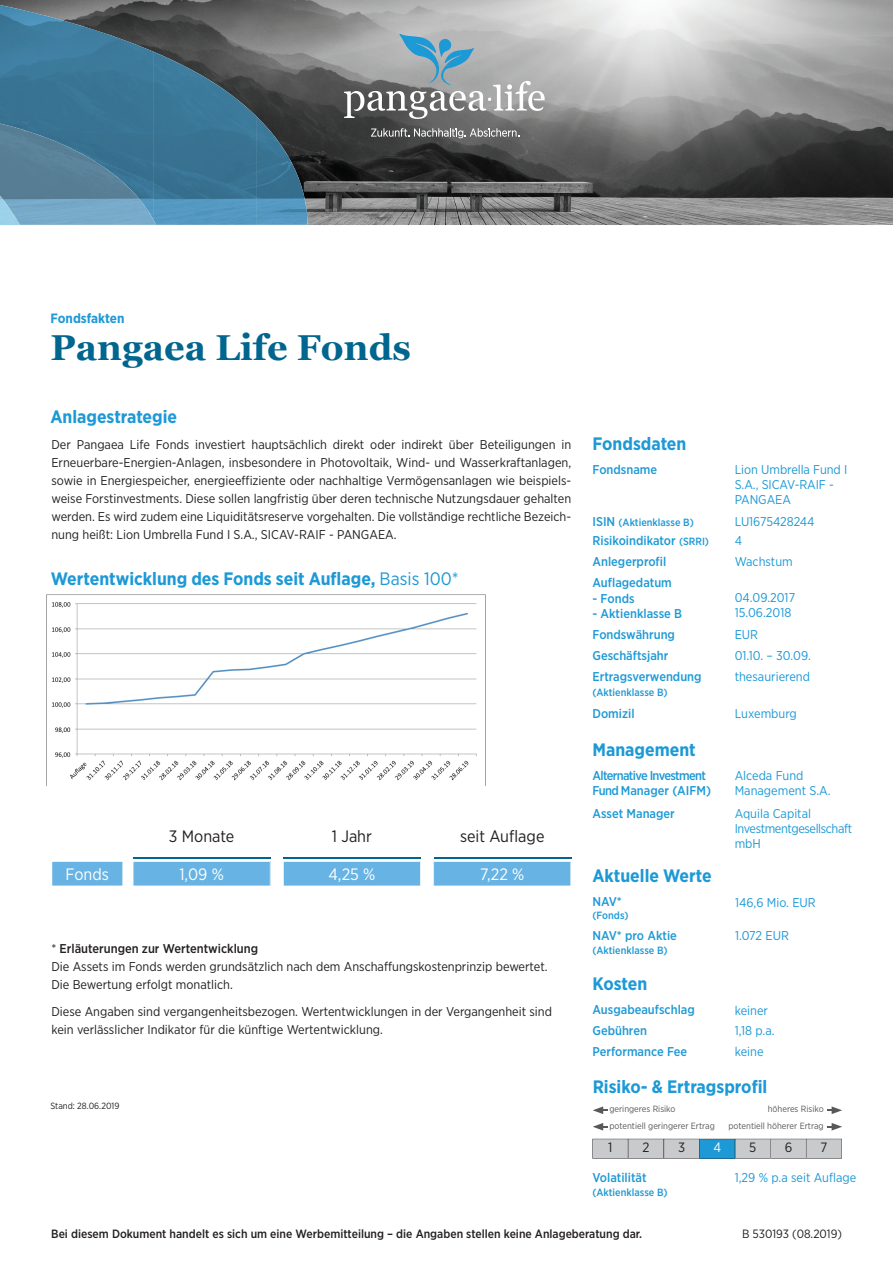
<style>
.page{position:relative;width:893px;height:1263px;background:#fff}
.page>*{position:absolute;margin:0;border:0;box-sizing:border-box;transform-origin:0 0}
.t1{font:700 36px "Georgia";color:#01668f}
.t2{font:700 18px "Gotham Narrow";color:#1d99d6}
.t3{font:16.5px "Gotham Narrow";color:#231f20}
.t4{font:16.5px "Gotham Narrow";color:#fff}
.t5{font:700 13.5px "Gotham Narrow";color:#1d99d6}
.t6{font:13.5px "Gotham Narrow";color:#231f20}
.t7{font:13.5px "Gotham Narrow";color:#fff}
.t8{font:12.75px/18px "Gotham Narrow";color:#231f20}
.t9{font:500 12.75px "Gotham Narrow";color:#1d99d6}
.t10{font:12.75px/15px "Gotham Narrow";color:#1d99d6}
.t11{font:500 12.75px/15px "Gotham Narrow";letter-spacing:-.05em;color:#1d99d6}
.t12{font:12.75px/15px "Gotham Narrow";letter-spacing:-.03em;color:#1d99d6}
.t13{font:500 12px "Gotham Narrow";color:#231f20}
.t14{font:12px "Gotham Narrow";color:#231f20}
.t15{font:500 10.5px "Gotham Narrow";color:#1d99d6}
.t16{font:9px/16.2px "Gotham Narrow";color:#57585a}
.t17{font:9px "Gotham Narrow";color:#231f20}
.s1{font-weight:400}
.s2{font-weight:500}
.s3{font-size:12.75px}
.s4{font-size:10.5px}
</style>
<div class="page">
<img style="left:0;top:0;width:893px;height:225px">
<img style="left:0;top:5px;width:154px;height:118px">
<img style="left:153px;top:52px;width:103px;height:173px">
<img style="left:256px;top:116px;width:51px;height:109px">
<img style="left:0;top:123px;width:156px;height:102px">
<img style="left:0;top:196px;width:20px;height:29px">
<svg style="left:133px;top:861px;width:138px;height:25px;background:#6fb7e4"></svg>
<svg style="left:283px;top:861px;width:138px;height:25px;background:#70b7e4"></svg>
<svg style="left:433px;top:861px;width:138px;height:25px;background:#6fb7e4"></svg>
<svg style="left:52px;top:861px;width:71px;height:25px;background:#70b7e4"></svg>
<hr style="left:133px;top:857px;width:138px;height:1px;background:#01668f">
<hr style="left:284px;top:857px;width:137px;height:1px;background:#01668f">
<hr style="left:434px;top:857px;width:137px;height:1px;background:#01668f">
<svg style="left:593px;top:1106px;width:14px;height:8px"></svg>
<svg style="left:593px;top:1123px;width:14px;height:7px"></svg>
<svg style="left:827px;top:1106px;width:15px;height:8px"></svg>
<svg style="left:827px;top:1123px;width:15px;height:7px"></svg>
<svg style="left:592px;top:1139px;width:250px;height:19px;background:#acbec9"></svg>
<img style="left:52px;top:595px;width:434px;height:191px">
<svg style="left:344px;top:34px;width:201px;height:85px;background:#9ca4a7"></svg>
<svg style="left:371px;top:128px;width:148px;height:10px"></svg>
<p class="t5" style="left:51px;top:309px;width:75px">Fondsfakten</p>
<h1 class="t1" style="left:51px;top:327px;width:362px">Pangaea Life Fonds</h1>
<h2 class="t2" style="left:50px;top:405px;width:128px">Anlagestrategie</h2>
<p class="t8" style="left:51px;top:435px;width:521px;text-align:justify">Der Pangaea Life Fonds investiert hauptsächlich direkt oder indirekt über Beteiligungen in Erneuerbare-Energien-Anlagen, insbesondere in Photovoltaik, Wind- und Wasserkraftanlagen, sowie in Energiespeicher, energieeffiziente oder nachhaltige Vermögensanlagen wie beispiels&shy;weise Forstinvestments. Diese sollen langfristig über deren technische Nutzungsdauer gehalten werden. Es wird zudem eine Liquiditätsreserve vorgehalten. Die vollständige rechtliche Bezeich&shy;nung heißt: Lion Umbrella Fund I S.A., SICAV-RAIF - PANGAEA.</p>
<h2 class="t2" style="left:51px;top:567px;width:409px">Wertentwicklung des Fonds seit Auflage, <span class="s1">Basis 100*</span></h2>
<p class="t3" style="left:169px;top:826px;width:67px">3 Monate</p>
<p class="t3" style="left:332px;top:826px;width:42px">1 Jahr</p>
<p class="t3" style="left:460px;top:826px;width:86px">seit Auflage</p>
<p class="t4" style="left:66px;top:864px;width:45px">Fonds</p>
<p class="t4" style="left:179px;top:864px;width:46px">1,09 %</p>
<p class="t4" style="left:328px;top:864px;width:48px">4,25 %</p>
<p class="t4" style="left:480px;top:864px;width:46px">7,22 %</p>
<p class="t8" style="left:51px;top:939px;width:498px">* <span class="s2">Erläuterungen zur Wertentwicklung<br></span>Die Assets im Fonds werden grundsätzlich nach dem Anschaffungskostenprinzip bewertet.<br>Die Bewertung erfolgt monatlich.</p>
<p class="t8" style="left:51px;top:1002px;width:502px">Diese Angaben sind vergangenheitsbezogen. Wertentwicklungen in der Vergangenheit sind kein verlässlicher Indikator für die künftige Wertentwicklung.</p>
<p class="t17" style="left:50px;top:1100px;width:71px">Stand: 28.06.2019</p>
<h2 class="t2" style="left:592px;top:432px;width:95px">Fondsdaten</h2>
<p class="t9" style="left:592px;top:461px;width:66px">Fondsname</p>
<p class="t10" style="left:735px;top:461px;width:114px">Lion Umbrella Fund I<br>S.A., SICAV-RAIF -<br>PANGAEA</p>
<p class="t15" style="left:592px;top:516px;width:103px"><span class="s3">ISIN</span> (Aktienklasse B)</p>
<p class="t10" style="left:735px;top:514px;width:81px">LU1675428244</p>
<p class="t9" style="left:592px;top:533px;width:118px">Risikoindikator <span class="s4">(SRRI)</span></p>
<p class="t10" style="left:735px;top:533px;width:9px">4</p>
<p class="t9" style="left:592px;top:554px;width:75px">Anlegerprofil</p>
<p class="t10" style="left:735px;top:554px;width:60px">Wachstum</p>
<p class="t9" style="left:592px;top:574px;width:81px">Auflagedatum</p>
<p class="t9" style="left:592px;top:590px;width:44px">- Fonds</p>
<p class="t9" style="left:592px;top:606px;width:91px">- Aktienklasse B</p>
<p class="t10" style="left:735px;top:590px;width:62px">04.09.2017<br>15.06.2018</p>
<p class="t9" style="left:592px;top:627px;width:84px">Fondswährung</p>
<p class="t10" style="left:735px;top:627px;width:25px">EUR</p>
<p class="t9" style="left:592px;top:647px;width:77px">Geschäftsjahr</p>
<p class="t10" style="left:735px;top:648px;width:78px">01.10. – 30.09.</p>
<p class="t9" style="left:592px;top:668px;width:111px">Ertragsverwendung</p>
<p class="t15" style="left:592px;top:685px;width:77px">(Aktienklasse B)</p>
<p class="t10" style="left:735px;top:669px;width:77px">thesaurierend</p>
<p class="t9" style="left:592px;top:705px;width:44px">Domizil</p>
<p class="t10" style="left:735px;top:706px;width:64px">Luxemburg</p>
<h2 class="t2" style="left:592px;top:738px;width:105px">Management</h2>
<p class="t11" style="left:592px;top:768px;width:120px">Alternative Investment<br>Fund Manager (AIFM)</p>
<p class="t10" style="left:735px;top:768px;width:97px">Alceda Fund<br>Management S.A.</p>
<p class="t9" style="left:592px;top:805px;width:84px">Asset Manager</p>
<p class="t12" style="left:735px;top:806px;width:119px">Aquila Capital<br>Investmentgesellschaft mbH</p>
<h2 class="t2" style="left:592px;top:864px;width:121px">Aktuelle Werte</h2>
<p class="t9" style="left:592px;top:893px;width:31px">NAV*</p>
<p class="t15" style="left:592px;top:909px;width:38px">(Fonds)</p>
<p class="t10" style="left:735px;top:895px;width:82px">146,6 Mio. EUR</p>
<p class="t9" style="left:592px;top:927px;width:86px">NAV* pro Aktie</p>
<p class="t15" style="left:592px;top:943px;width:77px">(Aktienklasse B)</p>
<p class="t10" style="left:735px;top:928px;width:55px">1.072 EUR</p>
<h2 class="t2" style="left:592px;top:972px;width:56px">Kosten</h2>
<p class="t9" style="left:592px;top:1001px;width:104px">Ausgabeaufschlag</p>
<p class="t10" style="left:735px;top:1003px;width:35px">keiner</p>
<p class="t9" style="left:592px;top:1022px;width:56px">Gebühren</p>
<p class="t10" style="left:735px;top:1023px;width:41px">1,18 p.a.</p>
<p class="t9" style="left:592px;top:1043px;width:96px">Performance Fee</p>
<p class="t10" style="left:735px;top:1043px;width:30px">keine</p>
<h2 class="t2" style="left:593px;top:1074px;width:176px">Risiko- &amp; Ertragsprofil</h2>
<p class="t16" style="left:609px;top:1101px;width:107px">geringeres Risiko<br>potentiell geringerer Ertrag</p>
<p class="t16" style="left:728px;top:1101px;width:97px;text-align:right">höheres Risiko<br>potentiell höherer Ertrag</p>
<p class="t6" style="left:608px;top:1139px;width:6px">1</p>
<p class="t6" style="left:642px;top:1139px;width:9px">2</p>
<p class="t6" style="left:678px;top:1139px;width:9px">3</p>
<p class="t7" style="left:713px;top:1139px;width:9px">4</p>
<p class="t6" style="left:749px;top:1139px;width:9px">5</p>
<p class="t6" style="left:785px;top:1139px;width:9px">6</p>
<p class="t6" style="left:821px;top:1139px;width:8px">7</p>
<p class="t9" style="left:592px;top:1170px;width:56px">Volatilität</p>
<p class="t15" style="left:592px;top:1185px;width:77px">(Aktienklasse B)</p>
<p class="t10" style="left:735px;top:1170px;width:123px">1,29 % p.a seit Auflage</p>
<p class="t13" style="left:51px;top:1226px;width:592px">Bei diesem Dokument handelt es sich um eine Werbemitteilung – die Angaben stellen keine Anlageberatung dar.</p>
<p class="t14" style="left:742px;top:1226px;width:101px">B 530193 (08.2019)</p>
</div>
